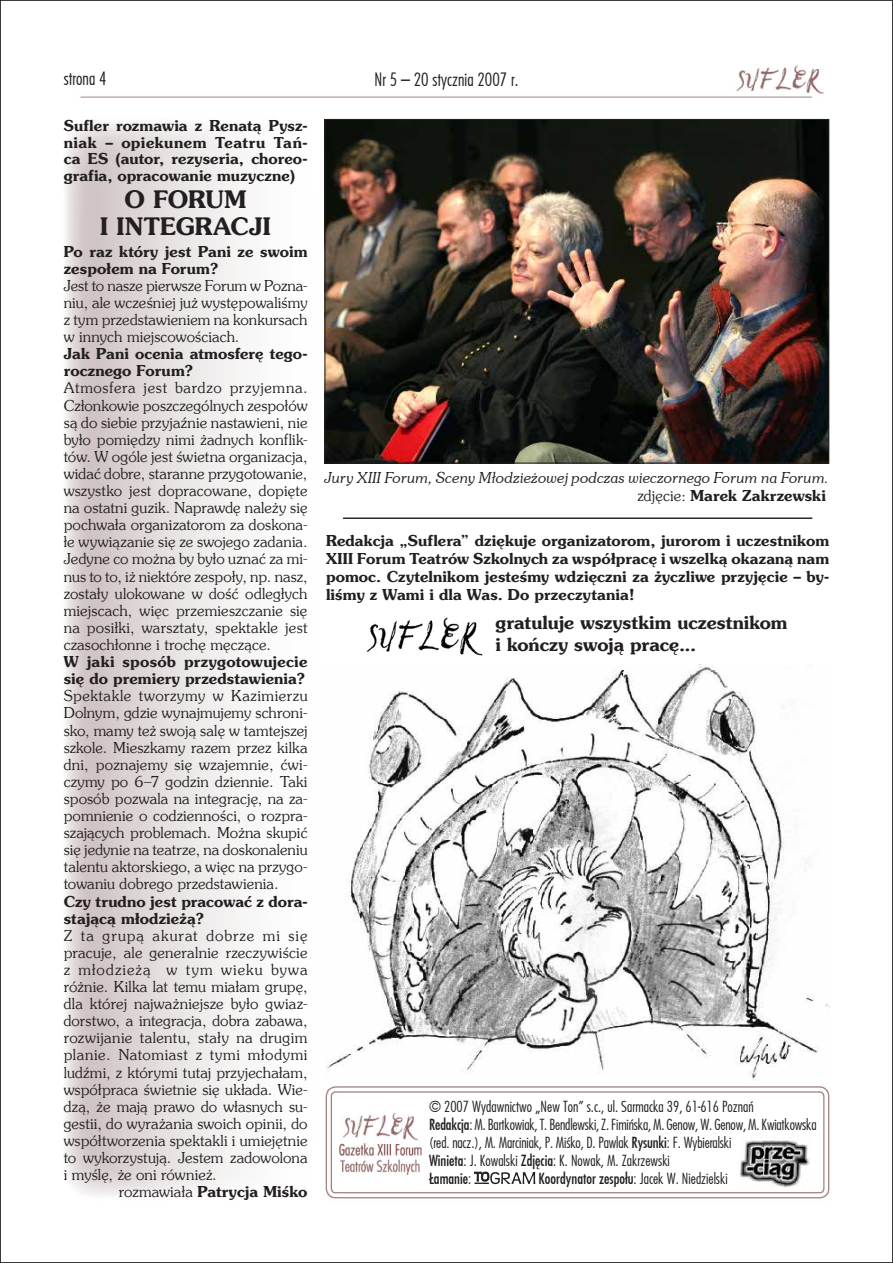
<style>
.page{position:relative;width:893px;height:1263px;background:#fff}
.page>*{position:absolute;margin:0;border:0;box-sizing:border-box;transform-origin:0 0}
.t1{font:700 24px/27px "Southern";letter-spacing:.01em;color:#231f20;text-align:center}
.t2{font:700 18px/21.6px "Southern";letter-spacing:-.005em;color:#231f20}
.t3{font:300 18px "Fujiyama";color:#231f20}
.t4{font:15px/17.1px "Southern";letter-spacing:.01em;color:#231f20;text-align:justify}
.t5{font:700 15px/17.1px "Southern";letter-spacing:.005em;color:#231f20}
.t6{font:300 15px/18px "Fujiyama";letter-spacing:-.01em;color:#231f20}
.t7{font:italic 15px/18px "Southern";letter-spacing:-.01em;color:#231f20;text-align:right}
.s1{font-weight:400}
.s2{font-style:normal}
.s3{font-weight:700;font-style:normal}
.s4{color:#fff}
</style>
<div class="page">
<img style="left:65px;top:65px;width:765px;height:1134px">
<img style="left:739px;top:1136px;width:71px;height:53px">
<svg style="left:474px;top:1172px;width:61px;height:12px"></svg>
<img style="left:327px;top:121px;width:500px;height:340px">
<img style="left:326px;top:664px;width:503px;height:417px">
<hr style="left:343px;top:518px;width:469px;height:1px;background:#231f20">
<img style="left:362px;top:615px;width:127px;height:44px">
<p class="t3" style="left:64px;top:67px;width:44px">strona 4</p>
<p class="t3" style="left:375px;top:68px;width:145px">Nr 5 – 20 stycznia 2007 r.</p>
<p class="t5" style="left:64px;top:117px;width:245px;text-align:justify">Sufler rozmawia z Renatą Pysz&shy;niak – opiekunem Teatru Tań&shy;ca ES (autor, rezyseria, choreo&shy;grafia, opracowanie muzyczne)</p>
<h1 class="t1" style="left:100px;top:186px;width:172px">O FORUM<br>I INTEGRACJI</h1>
<p class="t5" style="left:64px;top:242px;width:245px">Po raz który jest Pani ze swoim zespołem na Forum?</p>
<p class="t4" style="left:64px;top:277px;width:245px">Jest to nasze pierwsze Forum w Pozna&shy;niu, ale wcześniej już występowaliśmy z tym przedstawieniem na konkursach w innych miejscowościach.</p>
<p class="t5" style="left:64px;top:345px;width:245px">Jak Pani ocenia atmosferę tego&shy;rocznego Forum?</p>
<p class="t4" style="left:64px;top:379px;width:245px">Atmosfera jest bardzo przyjemna.<br>Członkowie poszczególnych zespołów są do siebie przyjaźnie nastawieni, nie było pomiędzy nimi żadnych konflik&shy;tów. W ogóle jest świetna organizacja, widać dobre, staranne przygotowanie, wszystko jest dopracowane, dopięte na ostatni guzik. Naprawdę należy się pochwała organizatorom za doskona&shy;łe wywiązanie się ze swojego zadania.<br>Jedyne co można by było uznać za mi&shy;nus to to, iż niektóre zespoły, np. nasz, zostały ulokowane w dość odległych miejscach, więc przemieszczanie się na posiłki, warsztaty, spektakle jest czasochłonne i trochę męczące.</p>
<p class="t5" style="left:64px;top:653px;width:245px">W jaki sposób przygotowujecie się do premiery przedstawienia?</p>
<p class="t4" style="left:64px;top:687px;width:245px">Spektakle tworzymy w Kazimierzu Dolnym, gdzie wynajmujemy schroni&shy;sko, mamy też swoją salę w tamtejszej szkole. Mieszkamy razem przez kilka dni, poznajemy się wzajemnie, ćwi&shy;czymy po 6–7 godzin dziennie. Taki sposób pozwala na integrację, na za&shy;pomnienie o codzienności, o rozpra&shy;szających problemach. Można skupić się jedynie na teatrze, na doskonaleniu talentu aktorskiego, a więc na przygo&shy;towaniu dobrego przedstawienia.</p>
<p class="t5" style="left:64px;top:892px;width:245px">Czy trudno jest pracować z dora&shy;stającą młodzieżą?</p>
<p class="t4" style="left:64px;top:926px;width:245px">Z ta grupą akurat dobrze mi się pracuje, ale generalnie rzeczywiście z młodzieżą w tym wieku bywa różnie. Kilka lat temu miałam grupę, dla której najważniejsze było gwiaz&shy;dorstwo, a integracja, dobra zabawa, rozwijanie talentu, stały na drugim planie. Natomiast z tymi młodymi ludźmi, z którymi tutaj przyjechałam, współpraca świetnie się układa. Wie&shy;dzą, że mają prawo do własnych su&shy;gestii, do wyrażania swoich opinii, do współtworzenia spektakli i umiejętnie to wykorzystują. Jestem zadowolona i myślę, że oni również.</p>
<p class="t5" style="left:119px;top:1183px;width:190px"><span class="s1">rozmawiała</span> Patrycja Miśko</p>
<p class="t7" style="left:325px;top:468px;width:506px">Jury XIII Forum, Sceny Młodzieżowej podczas wieczornego Forum na Forum. <span class="s2">zdjęcie:</span> <span class="s3">Marek Zakrzewski</span></p>
<p class="t5" style="left:326px;top:531px;width:505px;line-height:18px;text-align:justify">Redakcja „Suflera” dziękuje organizatorom, jurorom i uczestnikom XIII Forum Teatrów Szkolnych za współpracę i wszelką okazaną nam pomoc. Czytelnikom jesteśmy wdzięczni za życzliwe przyjęcie – by&shy;liśmy z Wami i dla Was. Do przeczytania!</p>
<p class="t2" style="left:496px;top:611px;width:293px">gratuluje wszystkim uczestnikom i kończy swoją pracę...</p>
<p class="t6" style="left:429px;top:1097px;width:389px">© 2007 Wydawnictwo „New Ton” s.c., ul. Sarmacka 39, 61-616 Poznañ<br><span class="s1">Redakcja</span>: M. Bartkowiak, T. Bendlewski, Z. Fimińska, M. Genow, W. Genow, M. Kwiatkowska (red. nacz.), M. Marciniak, P. Miśko, D. Pawlak <span class="s1">Rysunki</span>: F. Wybieralski<br><span class="s1">Winieta</span>: J. Kowalski <span class="s1">Zdjęcia</span>: K. Nowak, M. Zakrzewski<br><span class="s1">£amanie</span>: <span class="s4">W. Niedzielski</span> <span class="s1">Koordynator zespo³u</span>: Jacek W. Niedzielski</p>
</div>
